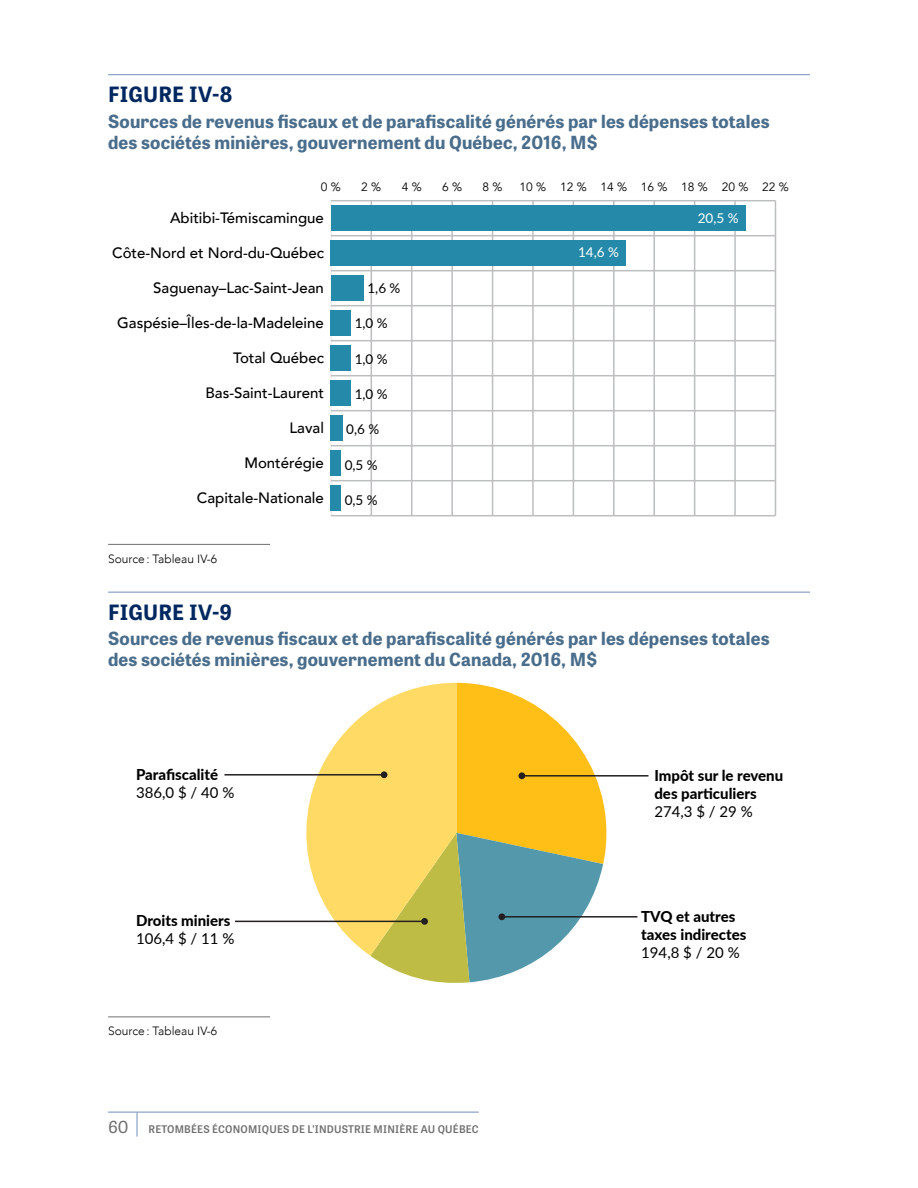
<style>
.page{position:relative;width:918px;height:1188px;background:#fff}
.page>*{position:absolute;margin:0;border:0;box-sizing:border-box;transform-origin:0 0}
.t1{font:700 21px "Tablet Gothic";letter-spacing:.01em;color:#002760}
.t2{font:700 18px/21px "Tablet Gothic";letter-spacing:.01em;color:#496d8b}
.t3{font:500 15px "Avenir";color:#000}
.t4{font:800 15px/18px "Lato";color:#000}
.t5{font:15px "Lato";color:#000}
.t6{font:13.5px "Lato";color:#000}
.t7{font:13.5px "Lato";color:#fff}
.t8{font:300 12px "Avenir";color:#000}
.t9{font:12px "Avenir";color:#000}
.t10{font:600 10.5px "Tablet Gothic";letter-spacing:.02em;color:#706f6f}
.s1{font-weight:400;font-size:16.5px}
</style>
<div class="page">
<hr style="left:108px;top:1112px;width:371px;height:1px;background:#89a1c5">
<hr style="left:136px;top:1112px;width:2px;height:25px;background:#89a1c5">
<hr style="left:108px;top:74px;width:702px;height:1px;background:#89a1c5">
<hr style="left:108px;top:544px;width:162px;height:1px;background:#706f6f">
<hr style="left:108px;top:592px;width:702px;height:1px;background:#89a1c5">
<hr style="left:108px;top:1017px;width:162px;height:1px;background:#706f6f">
<hr style="left:371px;top:201px;width:1px;height:315px;background:#bcbebf">
<hr style="left:411px;top:201px;width:1px;height:315px;background:#bcbebf">
<hr style="left:451px;top:201px;width:2px;height:315px;background:#bcbebf">
<hr style="left:492px;top:201px;width:1px;height:315px;background:#bcbebf">
<hr style="left:532px;top:201px;width:2px;height:315px;background:#bcbebf">
<hr style="left:573px;top:201px;width:1px;height:315px;background:#bcbebf">
<hr style="left:613px;top:201px;width:2px;height:315px;background:#bcbebf">
<hr style="left:653px;top:201px;width:2px;height:315px;background:#bcbebf">
<hr style="left:694px;top:201px;width:1px;height:315px;background:#bcbebf">
<hr style="left:734px;top:201px;width:2px;height:315px;background:#bcbebf">
<hr style="left:775px;top:201px;width:1px;height:315px;background:#bcbebf">
<hr style="left:331px;top:515px;width:444px;height:1px;background:#bcbebf">
<hr style="left:331px;top:480px;width:444px;height:1px;background:#bcbebf">
<hr style="left:331px;top:445px;width:444px;height:1px;background:#bcbebf">
<hr style="left:331px;top:410px;width:444px;height:1px;background:#bcbebf">
<hr style="left:331px;top:375px;width:444px;height:1px;background:#bcbebf">
<hr style="left:331px;top:340px;width:444px;height:1px;background:#bcbebf">
<hr style="left:331px;top:305px;width:444px;height:1px;background:#bcbebf">
<hr style="left:331px;top:270px;width:444px;height:1px;background:#bcbebf">
<hr style="left:331px;top:235px;width:444px;height:1px;background:#bcbebf">
<hr style="left:331px;top:200px;width:444px;height:1px;background:#bcbebf">
<div style="left:331px;top:206px;width:414px;height:25px;background:#258aa9"></div>
<div style="left:331px;top:241px;width:295px;height:25px;background:#258aa9"></div>
<div style="left:331px;top:276px;width:32px;height:25px;background:#258aa9"></div>
<div style="left:331px;top:311px;width:20px;height:25px;background:#258aa9"></div>
<div style="left:331px;top:346px;width:20px;height:25px;background:#258aa9"></div>
<div style="left:331px;top:381px;width:20px;height:25px;background:#258aa9"></div>
<div style="left:331px;top:416px;width:12px;height:25px;background:#258aa9"></div>
<div style="left:331px;top:451px;width:10px;height:25px;background:#258aa9"></div>
<div style="left:331px;top:486px;width:10px;height:25px;background:#258aa9"></div>
<svg style="left:371px;top:683px;width:235px;height:300px"></svg>
<svg style="left:286px;top:683px;width:170px;height:273px;fill:#ffda65"></svg>
<hr style="left:224px;top:774px;width:160px;height:2px;background:#231f20">
<div style="left:381px;top:771px;width:6px;height:7px;background:#231f20;border-radius:50%"></div>
<hr style="left:235px;top:921px;width:190px;height:1px;background:#231f20">
<div style="left:421px;top:918px;width:7px;height:7px;background:#231f20;border-radius:50%"></div>
<hr style="left:522px;top:775px;width:126px;height:2px;background:#231f20">
<div style="left:518px;top:772px;width:7px;height:7px;background:#231f20;border-radius:50%"></div>
<hr style="left:502px;top:916px;width:135px;height:2px;background:#231f20">
<div style="left:498px;top:913px;width:7px;height:7px;background:#231f20;border-radius:50%"></div>
<p class="t1" style="left:108px;top:80px;width:126px">FIGURE IV-8</p>
<p class="t2" style="left:108px;top:110px;width:663px">Sources de revenus fiscaux et de parafiscalité générés par les dépenses totales des sociétés minières, gouvernement du Québec, 2016, M$</p>
<p class="t9" style="left:321px;top:179px;width:22px">0 %</p>
<p class="t9" style="left:361px;top:179px;width:22px">2 %</p>
<p class="t9" style="left:402px;top:179px;width:22px">4 %</p>
<p class="t9" style="left:442px;top:179px;width:22px">6 %</p>
<p class="t9" style="left:483px;top:179px;width:22px">8 %</p>
<p class="t9" style="left:520px;top:179px;width:271px">10 % 12 % 14 % 16 % 18 % 20 % 22 %</p>
<p class="t3" style="left:170px;top:205px;width:155px">Abitibi-Témiscamingue</p>
<p class="t7" style="left:698px;top:209px;width:42px">20,5 %</p>
<p class="t7" style="left:578px;top:243px;width:42px">14,6 %</p>
<p class="t6" style="left:367px;top:278px;width:34px">1,6 %</p>
<p class="t6" style="left:355px;top:314px;width:34px">1,0 %</p>
<p class="t6" style="left:355px;top:349px;width:34px">1,0 %</p>
<p class="t6" style="left:355px;top:384px;width:34px">1,0 %</p>
<p class="t6" style="left:346px;top:420px;width:34px">0,6 %</p>
<p class="t6" style="left:345px;top:455px;width:34px">0,5 %</p>
<p class="t6" style="left:345px;top:491px;width:34px">0,5 %</p>
<p class="t3" style="left:112px;top:240px;width:213px">Côte-Nord et Nord-du-Québec</p>
<p class="t3" style="left:153px;top:275px;width:172px">Saguenay–Lac-Saint-Jean</p>
<p class="t3" style="left:117px;top:310px;width:208px">Gaspésie–Îles-de-la-Madeleine</p>
<p class="t3" style="left:233px;top:345px;width:92px">Total Québec</p>
<p class="t3" style="left:206px;top:380px;width:120px">Bas-Saint-Laurent</p>
<p class="t3" style="left:289px;top:415px;width:36px">Laval</p>
<p class="t3" style="left:244px;top:450px;width:81px">Montérégie</p>
<p class="t3" style="left:197px;top:485px;width:128px">Capitale-Nationale</p>
<p class="t8" style="left:108px;top:552px;width:110px">Source: Tableau IV-6</p>
<p class="t1" style="left:108px;top:597px;width:125px">FIGURE IV-9</p>
<p class="t2" style="left:108px;top:627px;width:663px">Sources de revenus fiscaux et de parafiscalité générés par les dépenses totales des sociétés minières, gouvernement du Canada, 2016, M$</p>
<p class="t4" style="left:136px;top:765px;width:84px">Parafiscalité</p>
<p class="t5" style="left:136px;top:782px;width:100px">386,0 $ / 40 %</p>
<p class="t4" style="left:136px;top:911px;width:96px">Droits miniers</p>
<p class="t5" style="left:136px;top:928px;width:100px">106,4 $ / 11 %</p>
<p class="t8" style="left:108px;top:1024px;width:110px">Source: Tableau IV-6</p>
<p class="t10" style="left:108px;top:1121px;width:372px"><span class="s1">60</span> RETOMBÉES ÉCONOMIQUES DE L’INDUSTRIE MINIÈRE AU QUÉBEC</p>
<p class="t4" style="left:654px;top:766px;width:130px">Impôt sur le revenu des particuliers</p>
<p class="t5" style="left:654px;top:800px;width:100px">274,3 $ / 29 %</p>
<p class="t4" style="left:641px;top:907px;width:107px">TVQ et autres taxes indirectes</p>
<p class="t5" style="left:641px;top:942px;width:100px">194,8 $ / 20 %</p>
</div>
